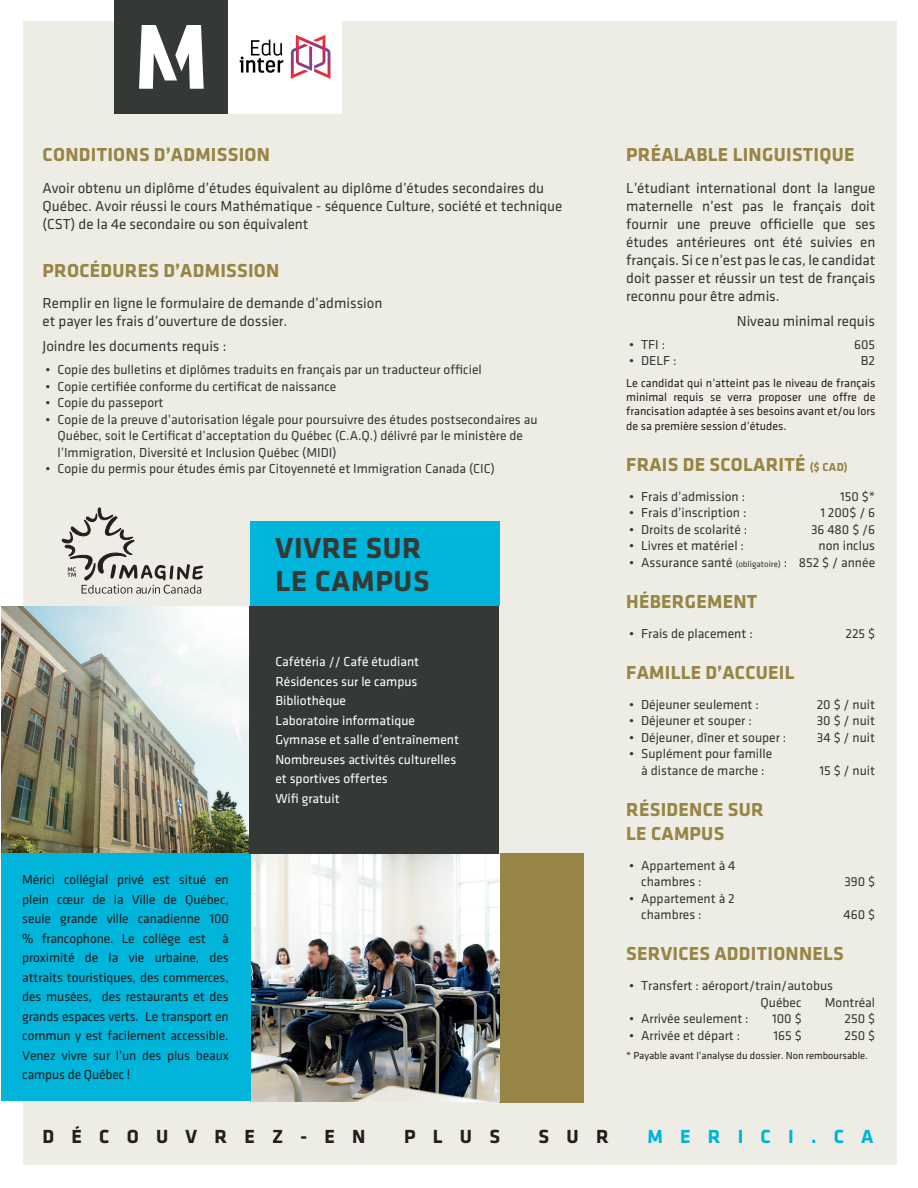
<style>
.page{position:relative;width:918px;height:1188px;background:#fff}
.page>*{position:absolute;margin:0;border:0;box-sizing:border-box;transform-origin:0 0}
.t1{font:700 30px/33px "Klavika";letter-spacing:.025em;color:#343936}
.t2{font:700 19.65px "Klavika";letter-spacing:.875em;color:#231f20}
.t3{font:700 19.65px "Klavika";letter-spacing:.875em;color:#00b4da}
.t4{font:700 19.5px/24px "Klavika";letter-spacing:.015em;color:#978545}
.t5{font:15px/18px "Klavika";color:#343936}
.t6{font:13.5px/16.5px "Klavika";color:#343936}
.t7{font:13.5px/19.5px "Klavika";letter-spacing:-.01em;color:#231f20;text-align:justify}
.t8{font:13.5px/19.5px "Klavika";color:#fff}
.t9{font:12px/14.4px "Klavika";color:#231f20;text-align:justify}
.t10{font:10.5px "Klavika";color:#231f20}
.s1{font-size:12px}
.s2{font-size:9px}
</style>
<div class="page">
<div style="left:23px;top:21px;width:874px;height:1144px;background:#eeede5"></div>
<div style="left:114px;top:0;width:114px;height:114px;background:#343936"></div>
<svg style="left:139px;top:25px;width:65px;height:64px"></svg>
<img style="left:1px;top:606px;width:249px;height:248px">
<div style="left:499px;top:854px;width:84px;height:249px;background:#978545"></div>
<img style="left:250px;top:854px;width:249px;height:247px">
<div style="left:228px;top:0;width:114px;height:114px;background:#fff"></div>
<svg style="left:240px;top:40px;width:43px;height:33px"></svg>
<svg style="left:291px;top:35px;width:39px;height:44px"></svg>
<svg style="left:61px;top:507px;width:142px;height:87px"></svg>
<div style="left:1px;top:854px;width:249px;height:247px;background:#00b4da"></div>
<div style="left:250px;top:522px;width:249px;height:84px;background:#00b4da"></div>
<div style="left:250px;top:606px;width:249px;height:248px;background:#343936"></div>
<h3 class="t4" style="left:43px;top:143px;width:229px">CONDITIONS D’ADMISSION</h3>
<p class="t5" style="left:43px;top:179px;width:521px">Avoir obtenu un diplôme d’études équivalent au diplôme d’études secondaires du<br>Québec. Avoir réussi le cours Mathématique - séquence Culture, société et technique (CST) de la 4e secondaire ou son équivalent</p>
<h3 class="t4" style="left:43px;top:258px;width:238px">PROCÉDURES D’ADMISSION</h3>
<p class="t5" style="left:43px;top:294px;width:342px">Remplir en ligne le formulaire de demande d’admission et payer les frais d’ouverture de dossier.</p>
<p class="t5" style="left:43px;top:337px;width:186px">Joindre les documents requis :</p>
<p class="t6" style="left:46px;top:362px;width:438px">• Copie des bulletins et diplômes traduits en français par un traducteur officiel</p>
<p class="t6" style="left:46px;top:378px;width:292px">• Copie certifiée conforme du certificat de naissance</p>
<p class="t6" style="left:46px;top:395px;width:119px">• Copie du passeport</p>
<p class="t6" style="left:58px;top:411px;width:482px;text-indent:-12px">• Copie de la preuve d’autorisation légale pour poursuivre des études postsecondaires au<br>Québec, soit le Certificat d’acceptation du Québec (C.A.Q.) délivré par le ministère de l’Immigration, Diversité et Inclusion Québec (MIDI)</p>
<p class="t6" style="left:46px;top:461px;width:451px">• Copie du permis pour études émis par Citoyenneté et Immigration Canada (CIC)</p>
<h1 class="t1" style="left:276px;top:532px;width:155px">VIVRE SUR<br>LE CAMPUS</h1>
<p class="t7" style="left:22px;top:870px;width:208px">Mérici collégial privé est situé en plein cœur de la Ville de Québec, seule grande ville canadienne 100 % francophone. Le collège est à proximité de la vie urbaine, des attraits touristiques, des commerces, des musées, des restaurants et des grands espaces verts. Le transport en commun y est facilement accessible.<br>Venez vivre sur l’un des plus beaux campus de Québec !</p>
<p class="t8" style="left:275px;top:652px;width:185px">Cafétéria // Café étudiant<br>Résidences sur le campus<br>Bibliothèque<br>Laboratoire informatique<br>Gymnase et salle d’entraînement<br>Nombreuses activités culturelles et sportives offertes<br>Wifi gratuit</p>
<h3 class="t4" style="left:626px;top:143px;width:230px">PRÉALABLE LINGUISTIQUE</h3>
<p class="t5" style="left:626px;top:179px;width:251px;text-align:justify">L’étudiant international dont la langue maternelle n’est pas le français doit fournir une preuve officielle que ses études antérieures ont été suivies en français. Si ce n’est pas le cas, le candidat doit passer et réussir un test de français reconnu pour être admis.</p>
<p class="t5" style="left:737px;top:312px;width:140px">Niveau minimal requis</p>
<p class="t6" style="left:629px;top:336px;width:38px">• TFI :</p>
<p class="t6" style="left:854px;top:336px;width:23px">605</p>
<p class="t6" style="left:629px;top:353px;width:49px">• DELF :</p>
<p class="t6" style="left:861px;top:353px;width:16px">B2</p>
<p class="t9" style="left:626px;top:376px;width:251px">Le candidat qui n’atteint pas le niveau de français minimal requis se verra proposer une offre de francisation adaptée à ses besoins avant et/ou lors de sa première session d’études.</p>
<h3 class="t4" style="left:626px;top:452px;width:223px">FRAIS DE SCOLARITÉ <span class="s1">($ CAD)</span></h3>
<p class="t6" style="left:629px;top:488px;width:117px">• Frais d’admission :</p>
<p class="t6" style="left:840px;top:488px;width:37px">150 $*</p>
<p class="t6" style="left:629px;top:505px;width:119px">• Frais d’inscription :</p>
<p class="t6" style="left:820px;top:505px;width:56px">1 200$ / 6</p>
<p class="t6" style="left:629px;top:521px;width:120px">• Droits de scolarité :</p>
<p class="t6" style="left:811px;top:521px;width:66px">36 480 $ /6</p>
<p class="t6" style="left:629px;top:538px;width:116px">• Livres et matériel :</p>
<p class="t6" style="left:819px;top:538px;width:58px">non inclus</p>
<p class="t6" style="left:629px;top:554px;width:247px">• Assurance santé <span class="s2">(obligatoire)</span> : 852 $ / année</p>
<h3 class="t4" style="left:626px;top:589px;width:132px">HÉBERGEMENT</h3>
<p class="t6" style="left:629px;top:625px;width:125px">• Frais de placement :</p>
<p class="t6" style="left:845px;top:625px;width:31px">225 $</p>
<h3 class="t4" style="left:626px;top:660px;width:170px">FAMILLE D’ACCUEIL</h3>
<p class="t6" style="left:629px;top:696px;width:131px">• Déjeuner seulement :</p>
<p class="t6" style="left:817px;top:696px;width:60px">20 $ / nuit</p>
<p class="t6" style="left:629px;top:713px;width:124px">• Déjeuner et souper :</p>
<p class="t6" style="left:817px;top:713px;width:60px">30 $ / nuit</p>
<p class="t6" style="left:629px;top:729px;width:159px">• Déjeuner, dîner et souper :</p>
<p class="t6" style="left:817px;top:729px;width:60px">34 $ / nuit</p>
<p class="t6" style="left:629px;top:746px;width:145px;text-align:center">• Suplément pour famille à distance de marche :</p>
<p class="t6" style="left:819px;top:762px;width:57px">15 $ / nuit</p>
<h3 class="t4" style="left:626px;top:797px;width:139px">RÉSIDENCE SUR<br>LE CAMPUS</h3>
<p class="t6" style="left:641px;top:857px;width:96px;text-indent:-12px">• Appartement à 4 chambres :</p>
<p class="t6" style="left:641px;top:890px;width:95px;text-indent:-12px">• Appartement à 2 chambres :</p>
<p class="t6" style="left:844px;top:874px;width:32px">390 $</p>
<p class="t6" style="left:844px;top:907px;width:33px">460 $</p>
<h3 class="t4" style="left:626px;top:942px;width:219px">SERVICES ADDITIONNELS</h3>
<p class="t6" style="left:761px;top:978px;width:74px;text-indent:-131px">• Transfert : aéroport/train/autobus<br>Québec</p>
<p class="t6" style="left:825px;top:994px;width:52px">Montréal</p>
<p class="t6" style="left:629px;top:1011px;width:121px">• Arrivée seulement :</p>
<p class="t6" style="left:772px;top:1011px;width:31px">100 $</p>
<p class="t6" style="left:845px;top:1011px;width:32px">250 $</p>
<p class="t6" style="left:629px;top:1027px;width:113px">• Arrivée et départ :</p>
<p class="t6" style="left:773px;top:1027px;width:30px">165 $</p>
<p class="t6" style="left:845px;top:1027px;width:32px">250 $</p>
<p class="t10" style="left:626px;top:1050px;width:243px">* Payable avant l’analyse du dossier. Non remboursable.</p>
<h2 class="t2" style="left:43px;top:1126px;width:324px">DÉCOUVREZ-EN</h2>
<h2 class="t2" style="left:404px;top:1126px;width:97px">PLUS</h2>
<h2 class="t2" style="left:539px;top:1126px;width:72px">SUR</h2>
<h2 class="t3" style="left:647px;top:1126px;width:228px">MERICI.CA</h2>
</div>
